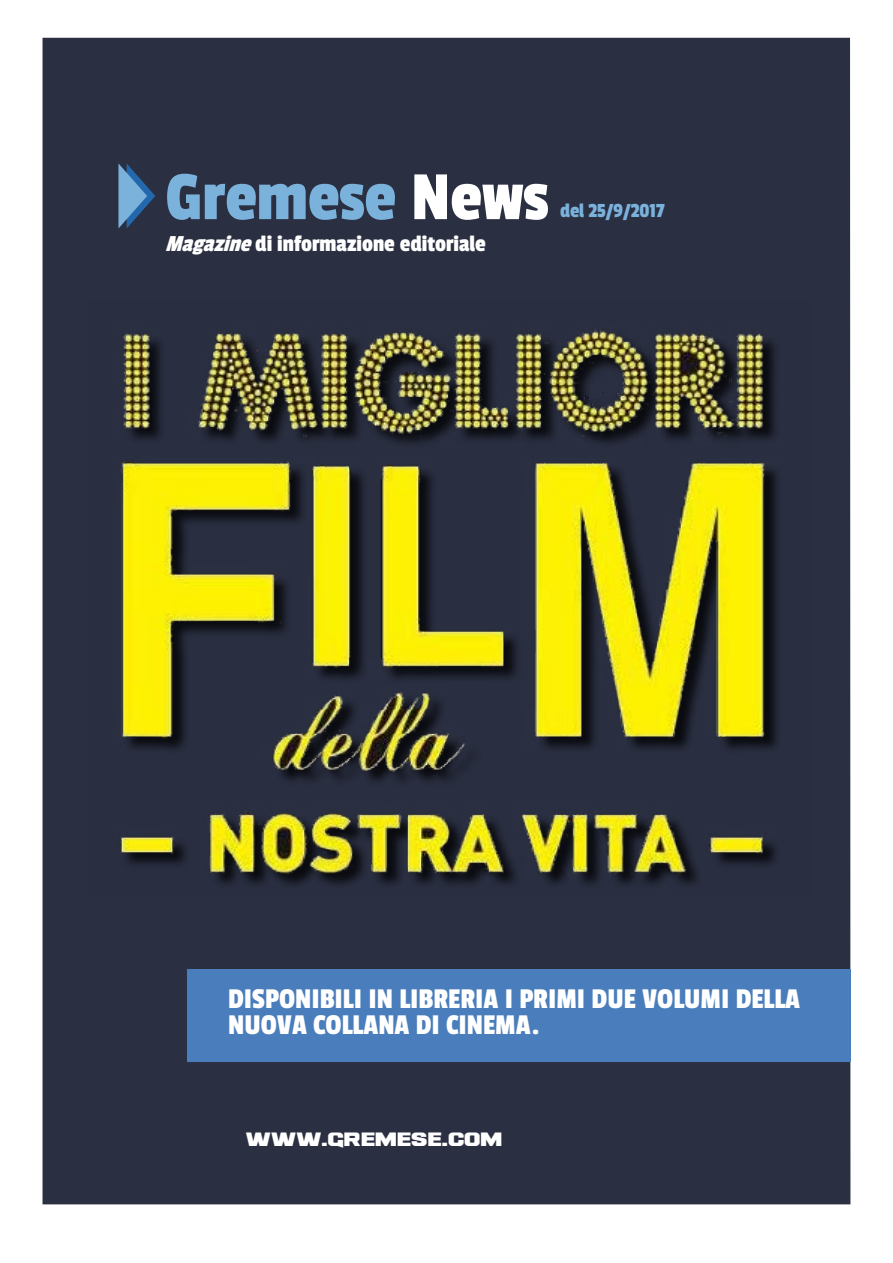
<style>
.page{position:relative;width:893px;height:1263px;background:#fff}
.page>*{position:absolute;margin:0;border:0;box-sizing:border-box;transform-origin:0 0}
.t1{font:72px "Passion One";color:#7ab2dc}
.t2{font:30px/25.5px "Passion One";color:#fff}
.t3{font:24px "Passion One";color:#fff}
.t4{font:21px "Passion One";color:#7ab2dc}
.t5{font:15px "Ash";color:#fff}
.s1{color:#fff}
.s2{font-style:italic}
</style>
<div class="page">
<div style="left:43px;top:38px;width:807px;height:1166px;background:#2a2f41"></div>
<img style="left:120px;top:325px;width:658px;height:560px">
<svg style="left:118px;top:163px;width:37px;height:65px"></svg>
<div style="left:187px;top:970px;width:663px;height:92px;background:#497dbb"></div>
<h1 class="t1" style="left:165px;top:159px;width:384px">GREMESE <span class="s1">NEWS</span></h1>
<p class="t3" style="left:165px;top:231px;width:322px"><span class="s2">Magazine</span>DI INFORMAZIONE EDITORIALE</p>
<p class="t4" style="left:560px;top:199px;width:106px">DEL 25/9/2017</p>
<p class="t2" style="left:228px;top:986px;width:573px">DISPONIBILI IN LIBRERIA I PRIMI DUE VOLUMI DELLA<br>NUOVA COLLANA DI CINEMA.</p>
<p class="t5" style="left:246px;top:1131px;width:258px">WWW.GREMESE.COM</p>
</div>
